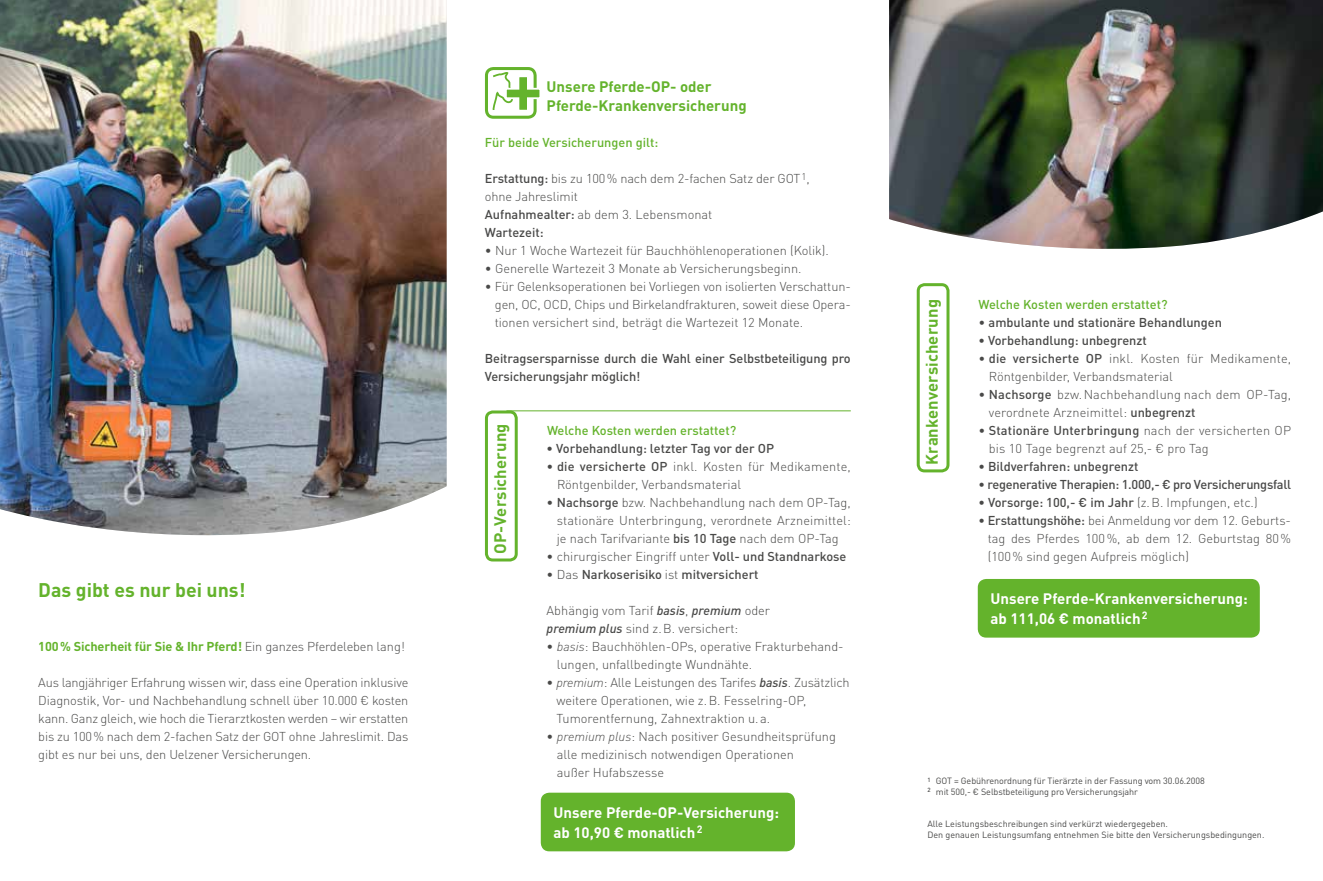
<style>
.page{position:relative;width:1323px;height:881px;background:#fff}
.page>*{position:absolute;margin:0;border:0;box-sizing:border-box;transform-origin:0 0}
.t1{font:700 19.5px "DINOT";color:#64b32c}
.t2{font:700 16.5px "DINOT";letter-spacing:.01em;color:#64b32c}
.t3{font:700 15px/19.5px "DINOT";color:#fff}
.t4{font:700 15px/18px "DINOT";color:#64b32c}
.t5{font:300 12.75px/18px "DINOT";color:#494948}
.t6{font:500 12.75px/18px "DINOT";letter-spacing:-.01em;color:#494948}
.t7{font:500 12.75px "DINOT";color:#64b32c}
.t8{font:700 12.75px "DINOT";letter-spacing:-.01em;color:#64b32c}
.t9{font:9px/10.8px "DINOT";color:#494948}
.s1{font-weight:300;color:#494948}
.s2{font-weight:500}
.s3{font-weight:300}
.s4{font-weight:500;font-style:italic}
.s5{font-style:italic}
</style>
<div class="page">
<img style="left:0;top:0;width:446px;height:536px">
<img style="left:889px;top:0;width:433px;height:249px">
<div style="left:485px;top:410px;width:32px;height:151px;border:3px solid #64b32c;border-radius:6px"></div>
<hr style="left:506px;top:410px;width:344px;height:1px;background:#64b32c">
<div style="left:485px;top:67px;width:51px;height:52px;border:3px solid #64b32c;border-radius:7px"></div>
<svg style="left:491px;top:69px;width:49px;height:43px"></svg>
<div style="left:916px;top:283px;width:33px;height:189px;border:3px solid #64b32c;border-radius:6px"></div>
<div style="left:541px;top:792px;width:254px;height:59px;background:#64b32c;border-radius:9px"></div>
<div style="left:977px;top:578px;width:282px;height:59px;background:#64b32c;border-radius:9px"></div>
<h1 class="t1" style="left:38px;top:577px;width:209px">Das gibt es nur bei uns!</h1>
<p class="t8" style="left:38px;top:637px;width:368px">100% Sicherheit für Sie &amp; Ihr Pferd! <span class="s1">Ein ganzes Pferdeleben lang!</span></p>
<p class="t5" style="left:38px;top:673px;width:371px;text-align:justify">Aus langjähriger Erfahrung wissen wir, dass eine Operation inklusive Diagnostik, Vor- und Nachbehandlung schnell über 10.000 € kosten kann. Ganz gleich, wie hoch die Tierarztkosten werden – wir erstatten bis zu 100% nach dem 2-fachen Satz der GOT ohne Jahreslimit. Das gibt es nur bei uns, den Uelzener Versicherungen.</p>
<p class="t4" style="left:546px;top:78px;width:201px">Unsere Pferde-OP- oder<br>Pferde-Krankenversicherung</p>
<p class="t7" style="left:485px;top:134px;width:175px">Für beide Versicherungen gilt:</p>
<p class="t5" style="left:485px;top:169px;width:326px"><span class="s2">Erstattung:</span> bis zu 100% nach dem 2-fachen Satz der GOT<sup>1</sup>, ohne Jahreslimit<br><span class="s2">Aufnahmealter:</span> ab dem 3. Lebensmonat<br><span class="s2">Wartezeit:</span></p>
<p class="t5" style="left:485px;top:241px;width:345px">• Nur 1 Woche Wartezeit für Bauchhöhlenoperationen (Kolik).</p>
<p class="t5" style="left:485px;top:259px;width:318px">• Generelle Wartezeit 3 Monate ab Versicherungsbeginn.</p>
<p class="t5" style="left:495px;top:277px;width:357px;text-align:justify;text-indent:-10px">• Für Gelenksoperationen bei Vorliegen von isolierten Verschattun&shy;gen, OC, OCD, Chips und Birkelandfrakturen, soweit diese Opera&shy;tionen versichert sind, beträgt die Wartezeit 12 Monate.</p>
<p class="t6" style="left:485px;top:349px;width:367px">Beitragsersparnisse durch die Wahl einer Selbstbeteiligung pro<br>Versicherungsjahr möglich!</p>
<p class="t2" style="left:489px;top:554px;width:132px;rotate:-90deg">OP-Versicherung</p>
<p class="t7" style="left:547px;top:422px;width:191px">Welche Kosten werden erstattet?</p>
<p class="t6" style="left:546px;top:439px;width:229px">• Vorbehandlung: letzter Tag vor der OP</p>
<p class="t5" style="left:557px;top:457px;width:295px;text-indent:-10px">• <span class="s2">die versicherte OP</span> inkl. Kosten für Medikamente,<br>Röntgenbilder, Verbandsmaterial</p>
<p class="t5" style="left:557px;top:493px;width:295px;text-align:justify;text-indent:-10px">• <span class="s2">Nachsorge</span> bzw. Nachbehandlung nach dem OP-Tag, stationäre Unterbringung, verordnete Arzneimittel: je nach Tarifvariante <span class="s2">bis 10 Tage</span> nach dem OP-Tag</p>
<p class="t5" style="left:546px;top:547px;width:301px">• chirurgischer Eingriff unter <span class="s2">Voll- und Standnarkose</span></p>
<p class="t6" style="left:546px;top:565px;width:213px"><span class="s3">• Das</span> Narkoserisiko <span class="s3">ist</span> mitversichert</p>
<p class="t5" style="left:546px;top:601px;width:225px">Abhängig vom Tarif <span class="s4">basis</span>, <span class="s4">premium</span> oder <span class="s4">premium plus</span> sind z.B. versichert:</p>
<p class="t5" style="left:557px;top:637px;width:288px;text-indent:-10px">• <span class="s5">basis</span>: Bauchhöhlen-OPs, operative Frakturbehand&shy;lungen, unfallbedingte Wundnähte.</p>
<p class="t5" style="left:556px;top:673px;width:295px;text-indent:-10px">• <span class="s5">premium</span>: Alle Leistungen des Tarifes <span class="s4">basis</span>. Zusätzlich weitere Operationen, wie z.B. Fesselring-OP,<br>Tumorentfernung, Zahnextraktion u.a.</p>
<p class="t5" style="left:557px;top:727px;width:280px;text-indent:-10px">• <span class="s5">premium plus</span>: Nach positiver Gesundheitsprüfung alle medizinisch notwendigen Operationen<br>außer Hufabszesse</p>
<p class="t3" style="left:553px;top:802px;width:227px">Unsere Pferde-OP-Versicherung: ab 10,90 € monatlich<sup>2</sup></p>
<p class="t2" style="left:921px;top:465px;width:167px;rotate:-90deg">Krankenversicherung</p>
<p class="t7" style="left:978px;top:296px;width:191px">Welche Kosten werden erstattet?</p>
<p class="t6" style="left:978px;top:313px;width:245px"><span class="s3">•</span> ambulante und stationäre Behandlungen</p>
<p class="t6" style="left:978px;top:331px;width:170px">• Vorbehandlung: unbegrenzt</p>
<p class="t5" style="left:988px;top:349px;width:304px;text-indent:-10px">• <span class="s2">die versicherte OP</span> inkl. Kosten für Medikamente,<br>Röntgenbilder, Verbandsmaterial</p>
<p class="t5" style="left:988px;top:385px;width:304px;text-indent:-10px">• <span class="s2">Nachsorge</span> bzw. Nachbehandlung nach dem OP-Tag, verordnete Arzneimittel: <span class="s2">unbegrenzt</span></p>
<p class="t5" style="left:988px;top:421px;width:304px;text-indent:-10px">• <span class="s2">Stationäre Unterbringung</span> nach der versicherten OP bis 10 Tage begrenzt auf 25,- € pro Tag</p>
<p class="t6" style="left:978px;top:457px;width:161px">• Bildverfahren: unbegrenzt</p>
<p class="t6" style="left:978px;top:475px;width:314px">• regenerative Therapien: 1.000,- € pro Versicherungsfall</p>
<p class="t6" style="left:978px;top:493px;width:281px">• Vorsorge: 100,- € im Jahr <span class="s3">(z.B. Impfungen, etc.)</span></p>
<p class="t5" style="left:987px;top:511px;width:305px;text-align:justify;text-indent:-9px"><span class="s2">• Erstattungshöhe:</span> bei Anmeldung vor dem 12. Geburts&shy;tag des Pferdes 100%, ab dem 12. Geburtstag 80% (100% sind gegen Aufpreis möglich)</p>
<p class="t3" style="left:990px;top:588px;width:258px">Unsere Pferde-Krankenversicherung: ab 111,06 € monatlich<sup>2</sup></p>
<p class="t9" style="left:927px;top:775px;width:279px"><sup>1</sup> GOT = Gebührenordnung für Tierärzte in der Fassung vom 30.06.2008<br><sup>2</sup> mit 500,- € Selbstbeteiligung pro Versicherungsjahr</p>
<p class="t9" style="left:927px;top:818px;width:338px">Alle Leistungsbeschreibungen sind verkürzt wiedergegeben.<br>Den genauen Leistungsumfang entnehmen Sie bitte den Versicherungsbedingungen.</p>
</div>
